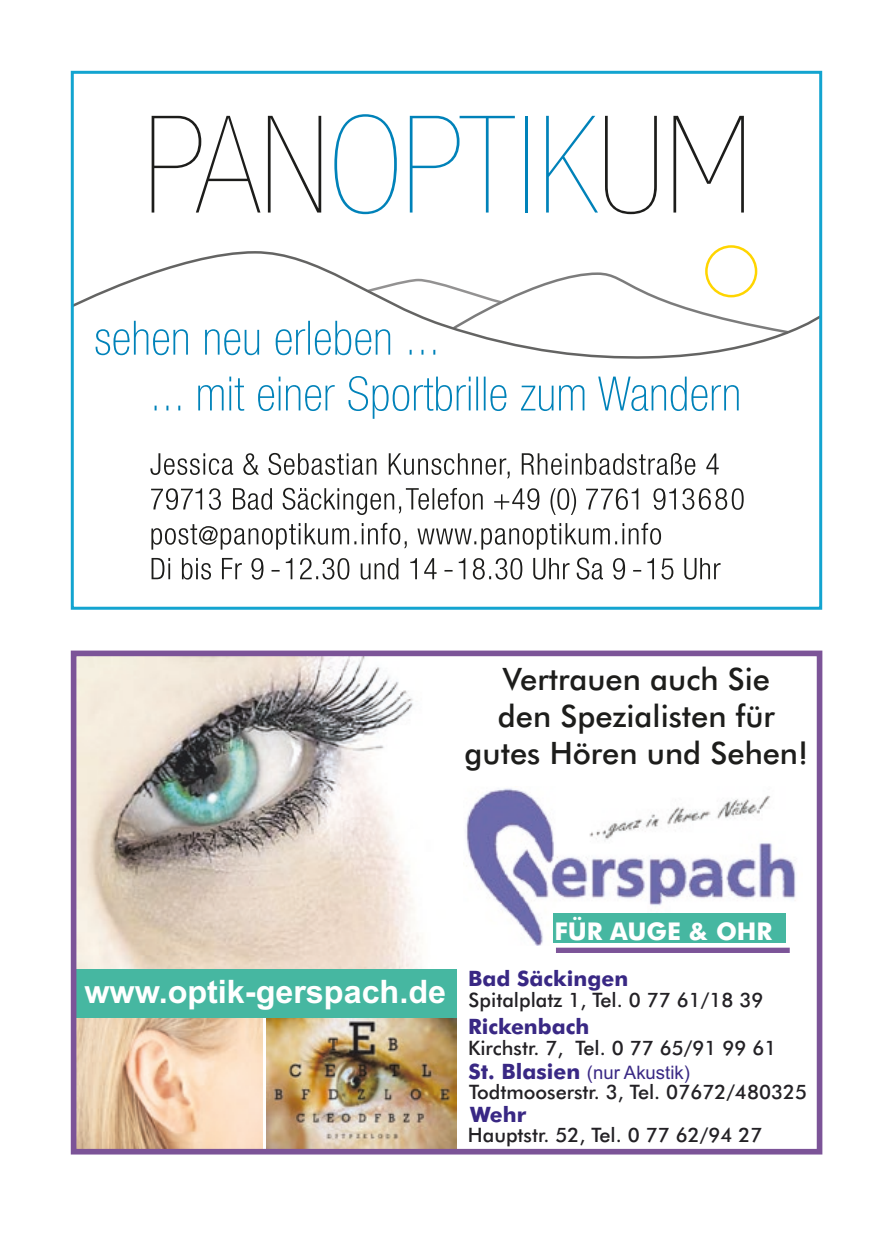
<style>
.page{position:relative;width:893px;height:1259px;background:#fff}
.page>*{position:absolute;margin:0;border:0;box-sizing:border-box;transform-origin:0 0}
.t1{font:700 32.4px "Arial";color:#fff}
.t2{font:500 30.9px/36.9px "Futura BT";color:#1d1d1b;text-align:center}
.t3{font:700 24.6px "Futura BT";color:#fff}
.t4{font:700 21.3px "Futura BT";color:#392884}
.t5{font:500 19.8px "Futura BT";color:#232125}
.t6{font:18.6px "Arial";color:#392884}
.s1{font-family:"Futura BT";font-weight:700;font-size:21.3px}
</style>
<div class="page">
<svg style="left:155px;top:376px;width:584px;height:43px"></svg>
<svg style="left:152px;top:557px;width:568px;height:22px"></svg>
<svg style="left:151px;top:523px;width:510px;height:26px"></svg>
<svg style="left:151px;top:488px;width:593px;height:27px"></svg>
<svg style="left:150px;top:453px;width:569px;height:26px"></svg>
<div style="left:705px;top:245px;width:52px;height:52px;border:3px solid #ffd500;border-radius:50%"></div>
<svg style="left:75px;top:250px;width:743px;height:108px"></svg>
<svg style="left:152px;top:116px;width:108px;height:96px"></svg>
<svg style="left:268px;top:116px;width:53px;height:96px"></svg>
<svg style="left:334px;top:114px;width:63px;height:100px"></svg>
<svg style="left:410px;top:116px;width:105px;height:96px"></svg>
<hr style="left:525px;top:116px;width:3px;height:96px;background:#0082b9">
<svg style="left:546px;top:116px;width:52px;height:96px"></svg>
<svg style="left:605px;top:116px;width:52px;height:98px"></svg>
<svg style="left:673px;top:116px;width:71px;height:96px"></svg>
<div style="left:71px;top:71px;width:751px;height:539px;border:3px solid #13a4d0"></div>
<img style="left:78px;top:658px;width:344px;height:311px">
<img style="left:267px;top:1017px;width:190px;height:130px">
<img style="left:78px;top:1017px;width:185px;height:130px">
<div style="left:77px;top:969px;width:380px;height:48px;background:#46b7a1"></div>
<img style="left:466px;top:788px;width:330px;height:157px">
<div style="left:553px;top:913px;width:233px;height:29px;background:#46b7a1"></div>
<div style="left:556px;top:947px;width:234px;height:6px;background:#7c5498"></div>
<div style="left:71px;top:651px;width:751px;height:503px;border:6px solid #7c5498"></div>
<p class="t2" style="left:465px;top:660px;width:345px">Vertrauen auch Sie<br>den Spezialisten für gutes Hören und Sehen!</p>
<p class="t1" style="left:84px;top:970px;width:363px">www.optik-gerspach.de</p>
<p class="t3" style="left:554px;top:916px;width:219px">FÜR AUGE &amp; OHR</p>
<p class="t4" style="left:468px;top:965px;width:162px">Bad Säckingen</p>
<p class="t5" style="left:469px;top:988px;width:296px">Spitalplatz 1, Tel. 0 77 61/18 39</p>
<p class="t4" style="left:468px;top:1013px;width:123px">Rickenbach</p>
<p class="t5" style="left:468px;top:1035px;width:310px">Kirchstr. 7, Tel. 0 77 65/91 99 61</p>
<p class="t6" style="left:468px;top:1060px;width:223px"><span class="s1">St. Blasien</span> (nur Akustik)</p>
<p class="t5" style="left:469px;top:1079px;width:339px">Todtmooserstr. 3, Tel. 07672/480325</p>
<p class="t4" style="left:470px;top:1101px;width:58px">Wehr</p>
<p class="t5" style="left:468px;top:1123px;width:296px">Hauptstr. 52, Tel. 0 77 62/94 27</p>
</div>
